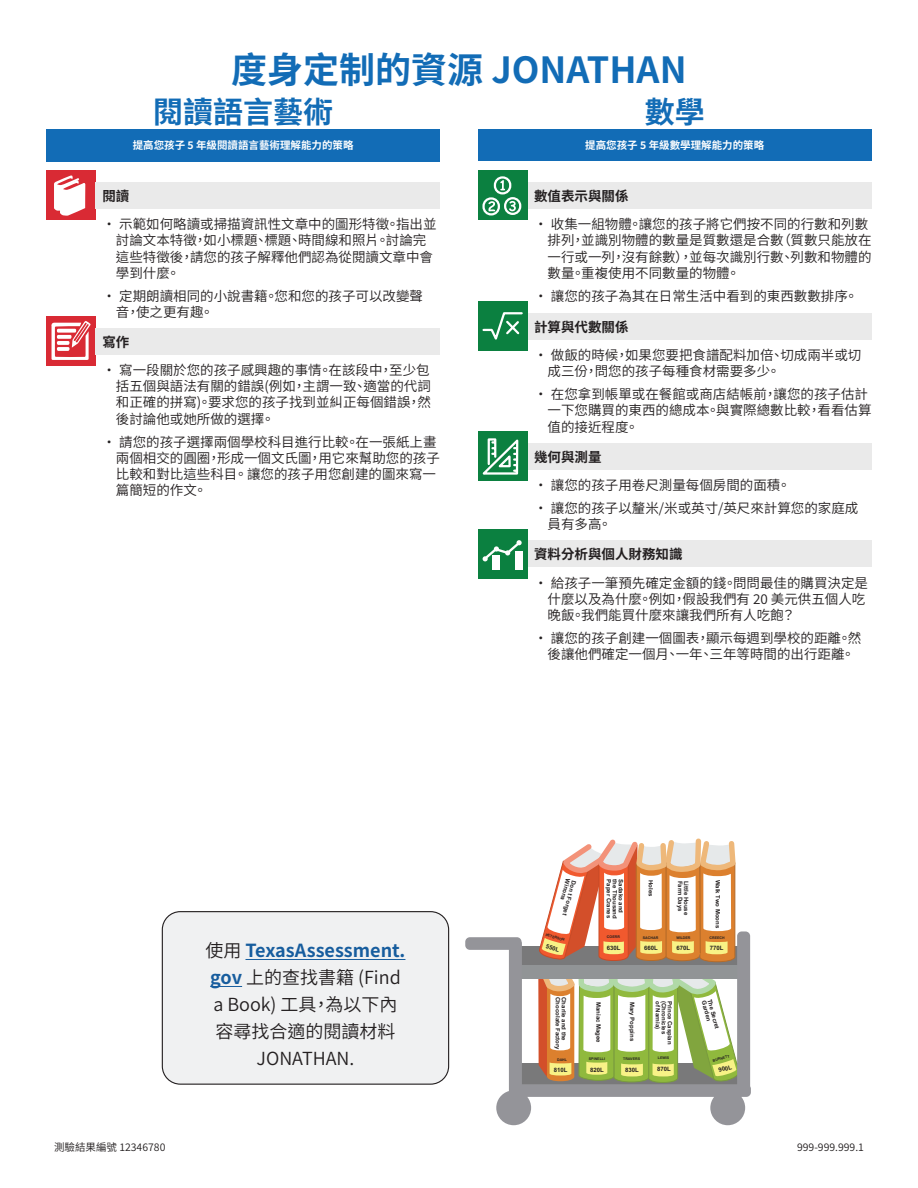
<style>
.page{position:relative;width:918px;height:1188px;background:#fff}
.page>*{position:absolute;margin:0;border:0;box-sizing:border-box;transform-origin:0 0}
.t1{font:700 36px "Source Han Sans TC";color:#126cb6}
.t2{font:700 30px "Source Han Sans TC";color:#126cb6}
.t3{font:18px/27px "Source Han Sans TC";color:#231f20;text-align:center}
.t4{font:13.5px/16.2px "Source Han Sans TC";color:#231f20}
.t5{font:700 13.5px "Source Han Sans TC";color:#231f20}
.t6{font:700 10.5px "Source Han Sans TC";color:#fff}
.t7{font:10.5px "Source Han Sans TC";color:#231f20}
.t8{font:700 6px/6px "Arial";color:#231f20}
.t9{font:700 3.6px "Arial";color:#231f20}
.s1{font-weight:700;color:#175d9e}
</style>
<div class="page">
<div style="left:46px;top:171px;width:50px;height:49px;background:#d92a34"></div>
<svg style="left:54px;top:175px;width:31px;height:41px"></svg>
<div style="left:46px;top:317px;width:50px;height:49px;background:#d92a34"></div>
<svg style="left:51px;top:321px;width:40px;height:39px"></svg>
<div style="left:527px;top:182px;width:345px;height:27px;background:#eaeaea"></div>
<div style="left:478px;top:171px;width:49px;height:49px;background:#0b8040"></div>
<div style="left:504px;top:197px;width:17px;height:18px;border:2px solid #fff;border-radius:7px"></div>
<svg style="left:509px;top:201px;width:7px;height:10px"></svg>
<div style="left:494px;top:176px;width:17px;height:18px;border:2px solid #fff;border-radius:7px"></div>
<svg style="left:500px;top:180px;width:5px;height:10px"></svg>
<div style="left:482px;top:197px;width:18px;height:19px;border:2px solid #fff;border-radius:7px"></div>
<svg style="left:488px;top:201px;width:7px;height:10px"></svg>
<div style="left:527px;top:313px;width:345px;height:27px;background:#eaeaea"></div>
<div style="left:478px;top:302px;width:49px;height:49px;background:#0b8040"></div>
<svg style="left:482px;top:312px;width:41px;height:28px"></svg>
<div style="left:527px;top:443px;width:345px;height:27px;background:#eaeaea"></div>
<div style="left:478px;top:432px;width:49px;height:49px;background:#0b8040"></div>
<svg style="left:482px;top:438px;width:37px;height:37px"></svg>
<div style="left:527px;top:541px;width:345px;height:26px;background:#eaeaea"></div>
<div style="left:478px;top:529px;width:49px;height:50px;background:#0b8040"></div>
<div style="left:493px;top:556px;width:7px;height:14px;background:#fff"></div>
<div style="left:516px;top:552px;width:7px;height:18px;background:#fff"></div>
<svg style="left:483px;top:540px;width:39px;height:21px"></svg>
<div style="left:478px;top:130px;width:394px;height:31px;background:#126cb6"></div>
<div style="left:162px;top:912px;width:287px;height:172px;background:#f0f1f2;border-radius:18px"></div>
<div style="left:162px;top:911px;width:287px;height:174px;border:1px solid #231f20;border-radius:18px"></div>
<hr style="left:246px;top:959px;width:159px;height:1px;background:#175d9e">
<hr style="left:210px;top:986px;width:32px;height:1px;background:#175d9e">
<svg style="left:465px;top:931px;width:286px;height:194px"></svg>
<svg style="left:533px;top:838px;width:207px;height:288px"></svg>
<div style="left:46px;top:129px;width:394px;height:33px;background:#126cb6"></div>
<div style="left:96px;top:182px;width:344px;height:27px;background:#eaeaea"></div>
<div style="left:96px;top:328px;width:344px;height:27px;background:#eaeaea"></div>
<h1 class="t1" style="left:231px;top:49px;width:457px">度身定制的資源 JONATHAN</h1>
<h2 class="t2" style="left:153px;top:95px;width:182px">閱讀語言藝術</h2>
<p class="t6" style="left:133px;top:140px;width:222px">提高您孩子 5 年級閱讀語言藝術理解能力的策略</p>
<p class="t5" style="left:102px;top:188px;width:28px">閱讀</p>
<p class="t4" style="left:116px;top:216px;width:322px;text-indent:-14px">• 示範如何略讀或掃描資訊性文章中的圖形特徵。指出並討論文本特徵，如小標題、標題、時間線和照片。討論完這些特徵後，請您的孩子解釋他們認為從閱讀文章中會學到什麼。</p>
<p class="t4" style="left:116px;top:288px;width:309px;text-indent:-14px">• 定期朗讀相同的小說書籍。您和您的孩子可以改變聲音，使之更有趣。</p>
<p class="t5" style="left:102px;top:334px;width:28px">寫作</p>
<p class="t4" style="left:116px;top:362px;width:316px;text-align:justify;text-indent:-14px">• 寫一段關於您的孩子感興趣的事情。在該段中，至少包括五個與語法有關的錯誤(例如，主謂一致、適當的代詞和正確的拼寫)。要求您的孩子找到並糾正每個錯誤，然後討論他或她所做的選擇。</p>
<p class="t4" style="left:116px;top:434px;width:325px;text-indent:-14px">• 請您的孩子選擇兩個學校科目進行比較。在一張紙上畫兩個相交的圓圈，形成一個文氏圖，用它來幫助您的孩子比較和對比這些科目。 讓您的孩子用您創建的圖來寫一篇簡短的作文。</p>
<h3 class="t3" style="left:205px;top:937px;width:201px">使用 <span class="s1">TexasAssessment. gov</span> 上的查找書籍 (Find a Book) 工具，為以下內容尋找合適的閱讀材料<br>JONATHAN.</h3>
<h2 class="t2" style="left:645px;top:95px;width:61px">數學</h2>
<p class="t6" style="left:585px;top:140px;width:180px">提高您孩子 5 年級數學理解能力的策略</p>
<p class="t5" style="left:534px;top:188px;width:96px">數值表示與關係</p>
<p class="t4" style="left:548px;top:216px;width:325px;text-indent:-14px">• 收集一組物體。讓您的孩子將它們按不同的行數和列數排列，並識別物體的數量是質數還是合數（質數只能放在一行或一列，沒有餘數），並每次識別行數、列數和物體的數量。重複使用不同數量的物體。</p>
<p class="t4" style="left:534px;top:288px;width:325px">• 讓您的孩子為其在日常生活中看到的東西數數排序。</p>
<p class="t5" style="left:534px;top:319px;width:96px">計算與代數關係</p>
<p class="t4" style="left:548px;top:347px;width:315px;text-indent:-14px">• 做飯的時候，如果您要把食譜配料加倍、切成兩半或切成三份，問您的孩子每種食材需要多少。</p>
<p class="t4" style="left:548px;top:386px;width:325px;text-indent:-14px">• 在您拿到帳單或在餐館或商店結帳前，讓您的孩子估計一下您購買的東西的總成本。與實際總數比較，看看估算值的接近程度。</p>
<p class="t5" style="left:534px;top:449px;width:69px">幾何與測量</p>
<p class="t4" style="left:534px;top:477px;width:258px">• 讓您的孩子用卷尺測量每個房間的面積。</p>
<p class="t4" style="left:548px;top:500px;width:312px;text-indent:-14px">• 讓您的孩子以釐米/米或英寸/英尺來計算您的家庭成員有多高。</p>
<p class="t5" style="left:534px;top:547px;width:150px">資料分析與個人財務知識</p>
<p class="t4" style="left:548px;top:575px;width:322px;text-indent:-14px">• 給孩子一筆預先確定金額的錢。問問最佳的購買決定是什麼以及為什麼。例如，假設我們有 20 美元供五個人吃晚飯。我們能買什麼來讓我們所有人吃飽？</p>
<p class="t4" style="left:534px;top:630px;width:329px;text-align:center">• 讓您的孩子創建一個圖表，顯示每週到學校的距離。然後讓他們確定一個月、一年、三年等時間的出行距離。</p>
<p class="t8" style="left:577px;top:881px;width:37px;rotate:105deg">Don t Forget<br>Winona</p>
<p class="t9" style="left:546px;top:933px;width:21px;rotate:15deg">PETERSON</p>
<p class="t8" style="left:547px;top:943px;width:15px;rotate:15deg">550L</p>
<p class="t8" style="left:612px;top:879px;width:40px;rotate:90deg">Paper Cranes</p>
<p class="t8" style="left:618px;top:879px;width:41px;rotate:90deg">the Thousand</p>
<p class="t8" style="left:624px;top:879px;width:35px;rotate:90deg">Sadako and</p>
<p class="t9" style="left:607px;top:935px;width:14px">COERR</p>
<p class="t8" style="left:607px;top:945px;width:15px">630L</p>
<p class="t8" style="left:654px;top:880px;width:18px;rotate:90deg">Holes</p>
<p class="t8" style="left:683px;top:881px;width:32px;rotate:90deg">Farm Days</p>
<p class="t8" style="left:689px;top:881px;width:36px;rotate:90deg">Little House</p>
<p class="t8" style="left:721px;top:880px;width:50px;rotate:90deg">Walk Two Moons</p>
<p class="t9" style="left:643px;top:935px;width:17px">SACHAR</p>
<p class="t9" style="left:676px;top:936px;width:16px">WILDER</p>
<p class="t9" style="left:710px;top:936px;width:17px">CREECH</p>
<p class="t8" style="left:644px;top:945px;width:15px">660L</p>
<p class="t8" style="left:676px;top:945px;width:15px">670L</p>
<p class="t8" style="left:710px;top:945px;width:15px">770L</p>
<p class="t8" style="left:567px;top:997px;width:54px;rotate:90deg">Charlie and the<br>Chocolate Factory</p>
<p class="t8" style="left:707px;top:1000px;width:23px;rotate:75deg">Garden</p>
<p class="t8" style="left:712px;top:998px;width:32px;rotate:75deg">The Secret</p>
<p class="t8" style="left:601px;top:1002px;width:42px;rotate:90deg">Maniac Magee</p>
<p class="t8" style="left:635px;top:1002px;width:41px;rotate:90deg">Mary Poppins</p>
<p class="t8" style="left:661px;top:1001px;width:30px;rotate:90deg">of Narnia)</p>
<p class="t8" style="left:667px;top:1001px;width:35px;rotate:90deg">(Chronicles</p>
<p class="t8" style="left:673px;top:1001px;width:45px;rotate:90deg">Prince Caspian</p>
<p class="t9" style="left:557px;top:1058px;width:12px">DAHL</p>
<p class="t9" style="left:589px;top:1057px;width:18px">SPINELLI</p>
<p class="t9" style="left:623px;top:1056px;width:18px">TRAVERS</p>
<p class="t9" style="left:658px;top:1056px;width:13px">LEWIS</p>
<p class="t9" style="left:712px;top:1058px;width:19px;rotate:-15deg">BURNETT</p>
<p class="t8" style="left:554px;top:1067px;width:15px">810L</p>
<p class="t8" style="left:590px;top:1067px;width:15px">820L</p>
<p class="t8" style="left:625px;top:1067px;width:15px">830L</p>
<p class="t8" style="left:657px;top:1066px;width:15px">870L</p>
<p class="t8" style="left:718px;top:1067px;width:15px;rotate:-15deg">900L</p>
<p class="t7" style="left:54px;top:1141px;width:113px">測驗結果編號 12346780</p>
<p class="t7" style="left:797px;top:1141px;width:68px">999-999.999.1</p>
</div>
